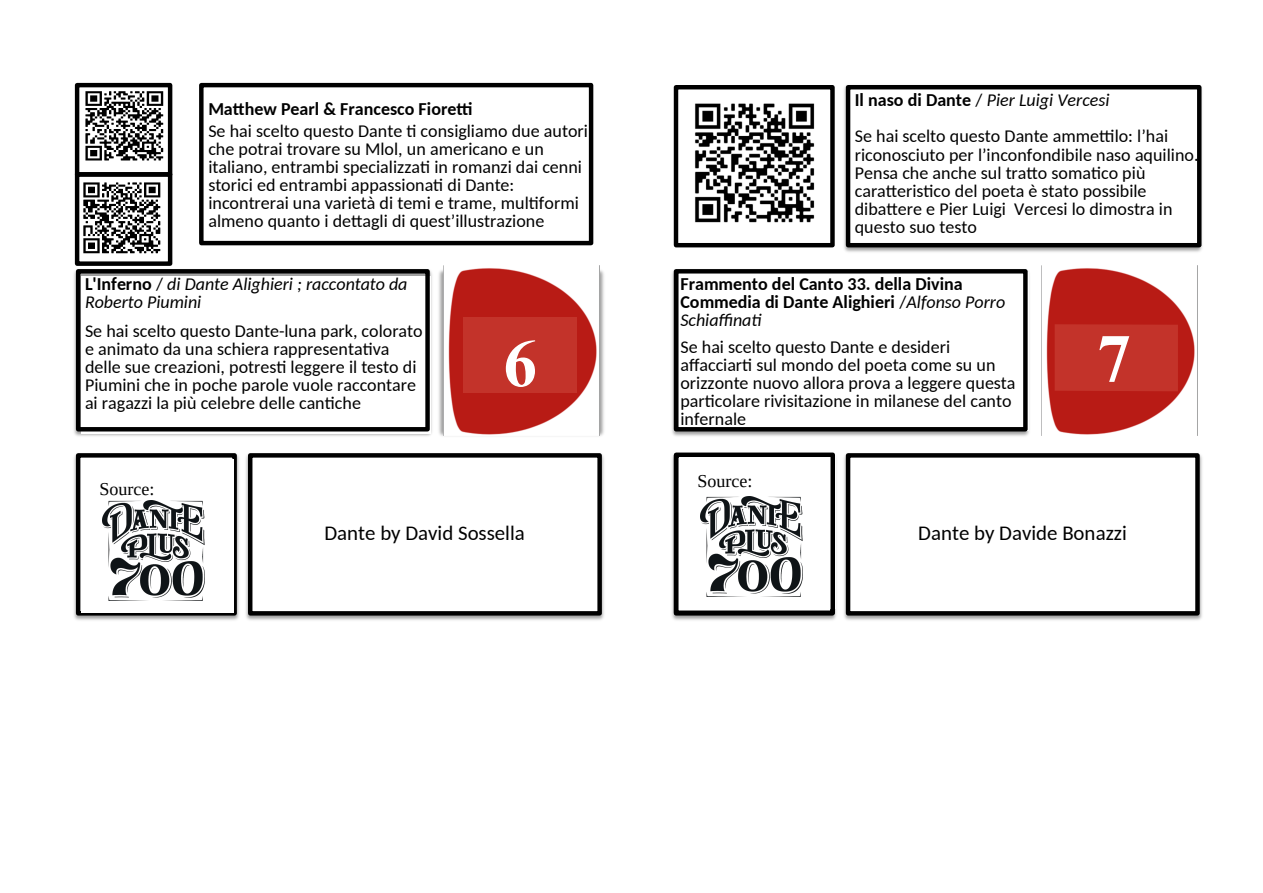
<style>
.page{position:relative;width:1263px;height:893px;background:#fff}
.page>*{position:absolute;margin:0;border:0;box-sizing:border-box;transform-origin:0 0}
.t1{font:700 67.65px "Times New Roman";color:#fff}
.t2{font:20.85px "Carlito";color:#000}
.t3{font:18px/18px "Carlito";color:#000}
.t4{font:700 18px/18px "Carlito";color:#000}
.t5{font:italic 18px/18px "Carlito";color:#000}
.t6{font:18px "Liberation Serif";color:#000}
.s1{font-weight:700}
.s2{font-style:italic}
.s3{font-weight:700;font-style:normal}
.s4{font-style:normal}
.s5{font-weight:400}
.s6{font-weight:400;font-style:italic}
</style>
<div class="page">
<div style="left:199px;top:83px;width:394px;height:162px;border:4px solid #000"></div>
<img style="left:77px;top:82px;width:96px;height:88px">
<img style="left:74px;top:270px;width:530px;height:166px">
<img style="left:74px;top:307px;width:362px;height:94px">
<div style="left:81px;top:276px;width:349px;height:158px;background:#fff"></div>
<div style="left:76px;top:269px;width:354px;height:162px;border:4px solid #000"></div>
<img style="left:443px;top:265px;width:157px;height:171px">
<img style="left:74px;top:455px;width:530px;height:165px">
<div style="left:250px;top:455px;width:350px;height:158px;background:#fff"></div>
<div style="left:248px;top:453px;width:354px;height:162px;border:4px solid #000"></div>
<div style="left:76px;top:453px;width:161px;height:162px;border:4px solid #000"></div>
<img style="left:844px;top:86px;width:358px;height:166px">
<div style="left:848px;top:87px;width:349px;height:158px;background:#fff"></div>
<div style="left:846px;top:85px;width:355px;height:162px;border:4px solid #000"></div>
<img style="left:695px;top:103px;width:120px;height:120px">
<div style="left:674px;top:85px;width:161px;height:162px;border:4px solid #000"></div>
<img style="left:672px;top:270px;width:357px;height:166px">
<div style="left:680px;top:272px;width:349px;height:158px;background:#fff"></div>
<div style="left:674px;top:269px;width:353px;height:162px;border:4px solid #000"></div>
<img style="left:1041px;top:265px;width:154px;height:171px">
<img style="left:672px;top:454px;width:530px;height:166px">
<div style="left:848px;top:455px;width:349px;height:158px;background:#fff"></div>
<div style="left:846px;top:453px;width:354px;height:162px;border:4px solid #000"></div>
<div style="left:1054px;top:324px;width:124px;height:67px;background:#c3332a"></div>
<div style="left:463px;top:317px;width:114px;height:76px;background:#c3332a"></div>
<img style="left:74px;top:172px;width:87px;height:92px">
<div style="left:75px;top:172px;width:97px;height:94px;border:4px solid #000"></div>
<div style="left:75px;top:83px;width:97px;height:94px;border:4px solid #000"></div>
<div style="left:82px;top:459px;width:152px;height:154px;background:#fff"></div>
<img style="left:103px;top:500px;width:101px;height:100px">
<div style="left:680px;top:451px;width:156px;height:158px;background:#fff"></div>
<div style="left:674px;top:452px;width:161px;height:163px;border:4px solid #000"></div>
<img style="left:701px;top:496px;width:101px;height:100px">
<p class="t4" style="left:208px;top:101px;width:266px">Mathew Pearl &amp; Francesco Fioret</p>
<p class="t3" style="left:208px;top:123px;width:381px">Se hai scelto questo Dante t consigliamo due autori che potrai trovare su Mlol, un americano e un italiano, entrambi specializzat in romanzi dai cenni storici ed entrambi appassionat di Dante: incontrerai una varietà di temi e trame, multformi almeno quanto i detagli di quest’illustrazione</p>
<p class="t3" style="left:855px;top:84px;width:315px;line-height:36px"><span class="s1">Il naso di Dante</span> / <span class="s2">Pier Luigi Vercesi<br></span>Se hai scelto questo Dante ammetlo: l’hai</p>
<p class="t3" style="left:855px;top:147px;width:345px">riconosciuto per l’inconfondibile naso aquilino.<br>Pensa che anche sul trato somatco più carateristco del poeta è stato possibile dibatere e Pier Luigi Vercesi lo dimostra in questo suo testo</p>
<p class="t5" style="left:85px;top:277px;width:324px"><span class="s3">L'Inferno</span> <span class="s4">/</span> di Dante Alighieri ; raccontato da<br>Roberto Piumini</p>
<p class="t3" style="left:85px;top:323px;width:339px">Se hai scelto questo Dante-luna park, colorato e animato da una schiera rappresentatva delle sue creazioni, potrest leggere il testo di Piumini che in poche parole vuole raccontare ai ragazzi la più celebre delle cantche</p>
<p class="t6" style="left:100px;top:479px;width:56px">Source:</p>
<p class="t4" style="left:680px;top:277px;width:326px">Frammento del Canto 33. della Divina<br>Commedia di Dante Alighieri <span class="s5">/</span><span class="s6">Alfonso Porro<br>Schiafnat</span></p>
<p class="t3" style="left:680px;top:340px;width:337px">Se hai scelto questo Dante e desideri afacciart sul mondo del poeta come su un orizzonte nuovo allora prova a leggere questa partcolare rivisitazione in milanese del canto infernale</p>
<h1 class="t1" style="left:503px;top:326px;width:35px">6</h1>
<h1 class="t1" style="left:1097px;top:321px;width:35px">7</h1>
<p class="t6" style="left:698px;top:471px;width:56px">Source:</p>
<p class="t2" style="left:324px;top:524px;width:202px">Dante by David Sossella</p>
<p class="t2" style="left:918px;top:524px;width:210px">Dante by Davide Bonazzi</p>
</div>
